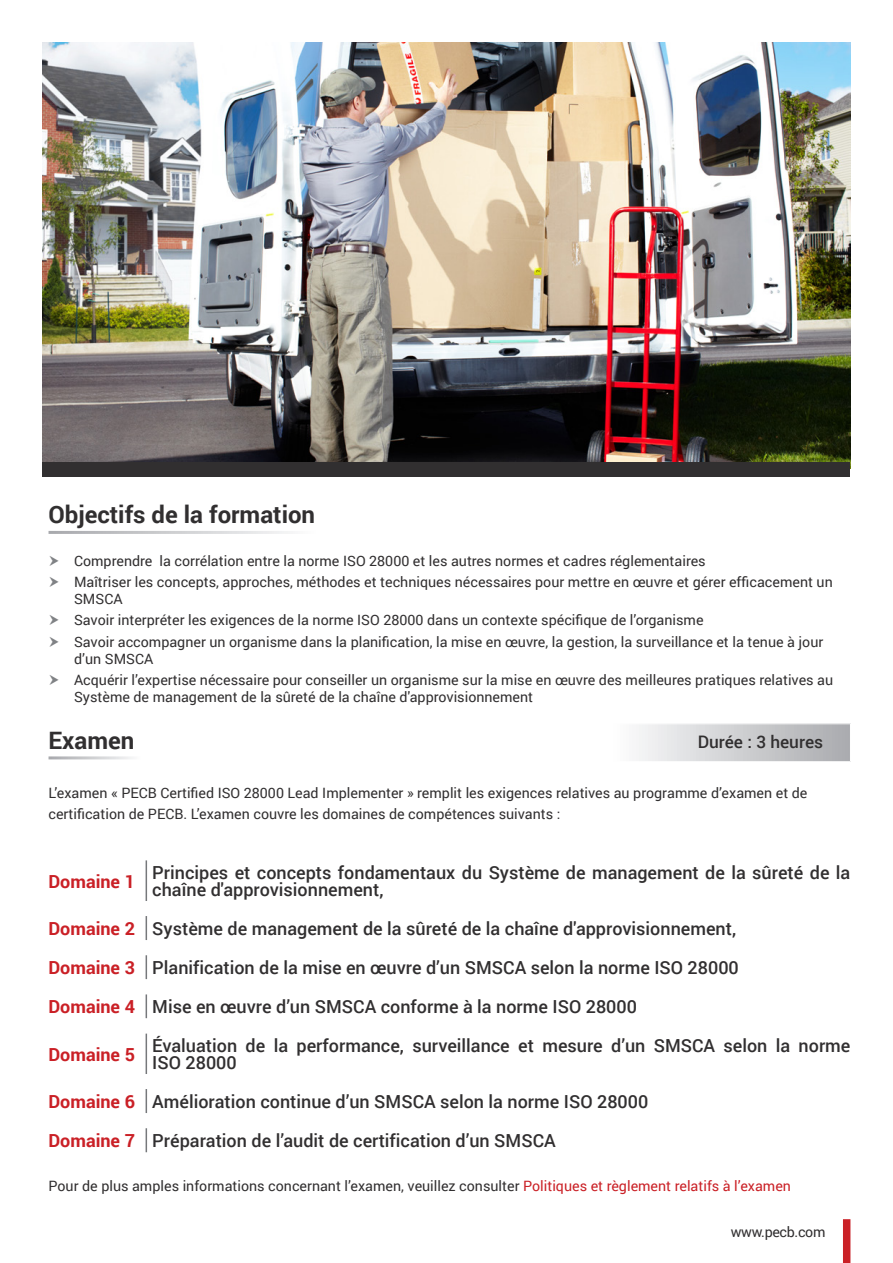
<style>
.page{position:relative;width:893px;height:1263px;background:#fff}
.page>*{position:absolute;margin:0;border:0;box-sizing:border-box;transform-origin:0 0}
.t1{font:700 24px "Roboto";color:#312f30}
.t2{font:500 18px/16.5px "Roboto";color:#312f30}
.t3{font:700 18px "Roboto";color:#ca2026}
.t4{font:500 17.25px "Roboto";color:#312f30}
.Bullet_Points{font:14.25px/17.1px "Roboto";color:#312f30}
.Bullet_Points-2{font:14.25px "Roboto";letter-spacing:-.025em;color:#312f30}
.s1{color:#ca2026}
</style>
<div class="page">
<img style="left:43px;top:43px;width:807px;height:419px">
<div style="left:843px;top:1219px;width:7px;height:44px;background:#ca2026"></div>
<div style="left:43px;top:462px;width:807px;height:15px;background:#312f30"></div>
<svg style="left:639px;top:724px;width:211px;height:37px"></svg>
<hr style="left:146px;top:860px;width:1px;height:41px;background:#76787b">
<svg style="left:146px;top:916px;width:1px;height:24px"></svg>
<svg style="left:146px;top:955px;width:1px;height:24px"></svg>
<svg style="left:146px;top:994px;width:1px;height:24px"></svg>
<hr style="left:146px;top:1033px;width:1px;height:41px;background:#76787b">
<svg style="left:146px;top:1089px;width:1px;height:24px"></svg>
<svg style="left:146px;top:1128px;width:1px;height:24px"></svg>
<p class="t1" style="left:49px;top:498px;width:268px">Objectifs de la formation</p>
<p class="Bullet_Points" style="left:74px;top:551px;width:633px">Comprendre la corrélation entre la norme ISO 28000 et les autres normes et cadres réglementaires</p>
<p class="Bullet_Points" style="left:74px;top:573px;width:760px">Maîtriser les concepts, approches, méthodes et techniques nécessaires pour mettre en œuvre et gérer efficacement un<br>SMSCA</p>
<p class="Bullet_Points" style="left:74px;top:611px;width:631px">Savoir interpréter les exigences de la norme ISO 28000 dans un contexte spécifique de l’organisme</p>
<p class="Bullet_Points" style="left:74px;top:633px;width:751px">Savoir accompagner un organisme dans la planification, la mise en œuvre, la gestion, la surveillance et la tenue à jour d’un SMSCA</p>
<p class="Bullet_Points" style="left:74px;top:671px;width:761px">Acquérir l’expertise nécessaire pour conseiller un organisme sur la mise en œuvre des meilleures pratiques relatives au<br>Système de management de la sûreté de la chaîne d'approvisionnement</p>
<p class="t1" style="left:49px;top:723px;width:87px">Examen</p>
<p class="t4" style="left:698px;top:730px;width:127px">Durée : 3 heures</p>
<p class="Bullet_Points" style="left:49px;top:784px;width:760px">L’examen « PECB Certified ISO 28000 Lead Implementer » remplit les exigences relatives au programme d’examen et de</p>
<p class="Bullet_Points" style="left:49px;top:804px;width:513px">certification de PECB. L’examen couvre les domaines de compétences suivants :</p>
<p class="t3" style="left:49px;top:868px;width:88px">Domaine 1</p>
<p class="t2" style="left:152px;top:864px;width:700px">Principes et concepts fondamentaux du Système de management de la sûreté de la chaîne d'approvisionnement,</p>
<p class="t3" style="left:49px;top:916px;width:88px">Domaine 2</p>
<p class="t2" style="left:152px;top:919px;width:585px">Système de management de la sûreté de la chaîne d'approvisionnement,</p>
<p class="t3" style="left:49px;top:955px;width:88px">Domaine 3</p>
<p class="t2" style="left:152px;top:959px;width:588px">Planification de la mise en œuvre d’un SMSCA selon la norme ISO 28000</p>
<p class="t3" style="left:49px;top:994px;width:88px">Domaine 4</p>
<p class="t2" style="left:152px;top:998px;width:486px">Mise en œuvre d’un SMSCA conforme à la norme ISO 28000</p>
<p class="t3" style="left:49px;top:1041px;width:88px">Domaine 5</p>
<p class="t2" style="left:152px;top:1037px;width:700px">Évaluation de la performance, surveillance et mesure d’un SMSCA selon la norme<br>ISO 28000</p>
<p class="t3" style="left:49px;top:1089px;width:88px">Domaine 6</p>
<p class="t2" style="left:152px;top:1092px;width:497px">Amélioration continue d’un SMSCA selon la norme ISO 28000</p>
<p class="t3" style="left:49px;top:1128px;width:88px">Domaine 7</p>
<p class="t2" style="left:152px;top:1132px;width:405px">Préparation de l’audit de certification d’un SMSCA</p>
<p class="Bullet_Points" style="left:49px;top:1176px;width:744px">Pour de plus amples informations concernant l’examen, veuillez consulter <span class="s1">Politiques et règlement relatifs à l’examen</span></p>
<p class="Bullet_Points-2" style="left:731px;top:1221px;width:96px">www.pecb.com</p>
</div>
